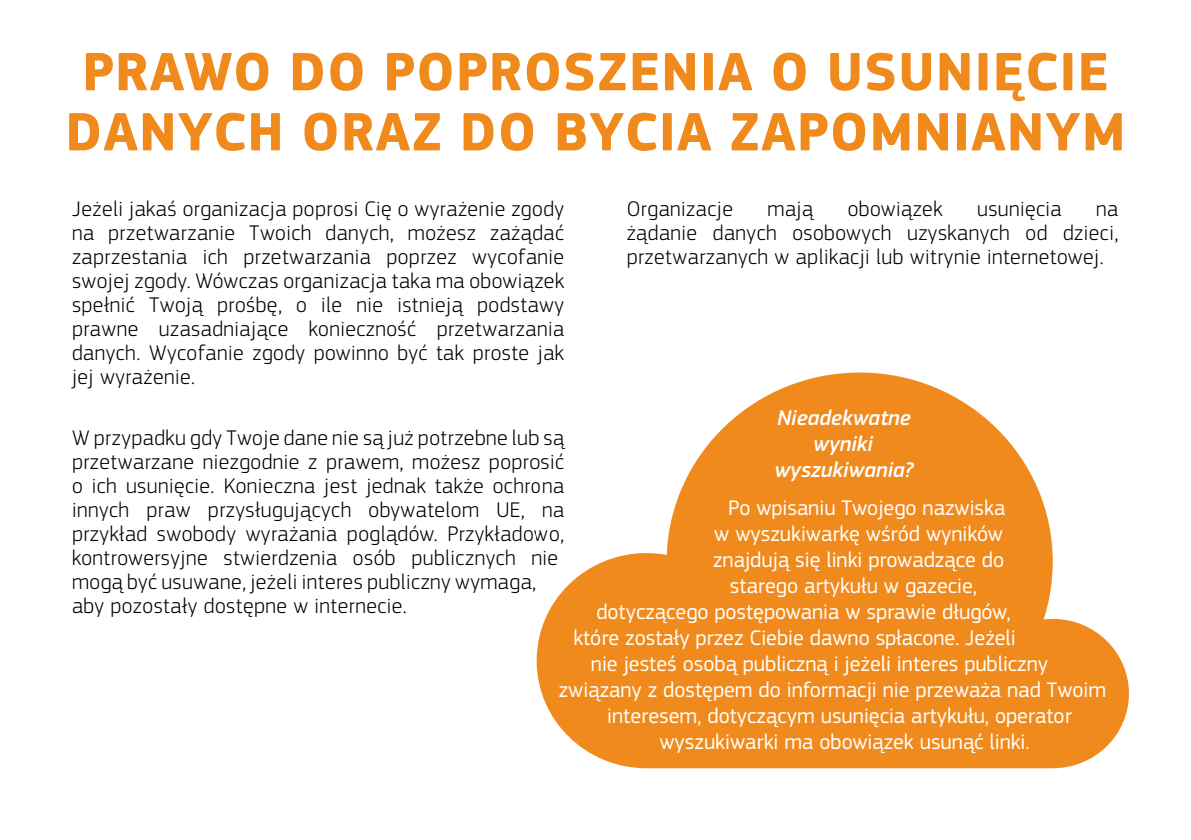
<style>
.page{position:relative;width:1191px;height:840px;background:#fff}
.page>*{position:absolute;margin:0;border:0;box-sizing:border-box;transform-origin:0 0}
._2-Title{font:700 56px/60px "EC Square Sans Pro";letter-spacing:.02em;color:#f18a1c}
._4-Body_Black{font:300 22px/24px "EC Square Sans Pro";letter-spacing:.02em;color:#000;text-align:justify}
.t1{font:22px "EC Square Sans Pro";color:#fff}
.t2{font:italic 500 22px/26px "EC Square Sans Pro";color:#fff;text-align:center}
</style>
<div class="page">
<svg style="left:536px;top:372px;width:593px;height:395px;fill:#f18a1c"></svg>
<h1 class="_2-Title" style="left:65px;top:44px;width:1061px">PRAWO DO POPROSZENIA O USUNIĘCIE<br>DANYCH ORAZ DO BYCIA ZAPOMNIANYM</h1>
<p class="_4-Body_Black" style="left:72px;top:197px;width:494px">Jeżeli jakaś organizacja poprosi Cię o wyrażenie zgody na przetwarzanie Twoich danych, możesz zażądać zaprzestania ich przetwarzania poprzez wycofanie swojej zgody. Wówczas organizacja taka ma obowiązek spełnić Twoją prośbę, o ile nie istnieją podstawy prawne uzasadniające konieczność przetwarzania danych. Wycofanie zgody powinno być tak proste jak jej wyrażenie.</p>
<p class="_4-Body_Black" style="left:72px;top:425px;width:494px;text-align:left">W przypadku gdy Twoje dane nie są już potrzebne lub są przetwarzane niezgodnie z prawem, możesz poprosić o ich usunięcie. Konieczna jest jednak także ochrona innych praw przysługujących obywatelom UE, na przykład swobody wyrażania poglądów. Przykładowo, kontrowersyjne stwierdzenia osób publicznych nie mogą być usuwane, jeżeli interes publiczny wymaga, aby pozostały dostępne w internecie.</p>
<p class="_4-Body_Black" style="left:626px;top:197px;width:108px">Organizacje</p>
<p class="_4-Body_Black" style="left:767px;top:197px;width:47px">mają</p>
<p class="_4-Body_Black" style="left:847px;top:197px;width:96px">obowiązek</p>
<p class="_4-Body_Black" style="left:977px;top:197px;width:86px">usunięcia</p>
<p class="_4-Body_Black" style="left:626px;top:197px;width:493px;text-indent:469px">na żądanie danych osobowych uzyskanych od dzieci, przetwarzanych w aplikacji lub witrynie internetowej.</p>
<p class="t2" style="left:774px;top:405px;width:140px">Nieadekwatne wyniki wyszukiwania?</p>
<p class="t1" style="left:728px;top:494px;width:279px">Po wpisaniu Twojego nazwiska</p>
<p class="t1" style="left:714px;top:520px;width:290px">w wyszukiwarkę wśród wyników</p>
<p class="t1" style="left:713px;top:546px;width:292px">znajdują się linki prowadzące do</p>
<p class="t1" style="left:730px;top:572px;width:249px">starego artykułu w gazecie,</p>
<p class="t1" style="left:596px;top:598px;width:416px">dotyczącego postępowania w sprawie długów,</p>
<p class="t1" style="left:573px;top:624px;width:444px">które zostały przez Ciebie dawno spłacone. Jeżeli</p>
<p class="t1" style="left:591px;top:650px;width:459px">nie jesteś osobą publiczną i jeżeli interes publiczny</p>
<p class="t1" style="left:559px;top:676px;width:549px">związany z dostępem do informacji nie przeważa nad Twoim</p>
<p class="t1" style="left:607px;top:702px;width:466px">interesem, dotyczącym usunięcia artykułu, operator</p>
<p class="t1" style="left:659px;top:728px;width:372px">wyszukiwarki ma obowiązek usunąć linki.</p>
</div>
